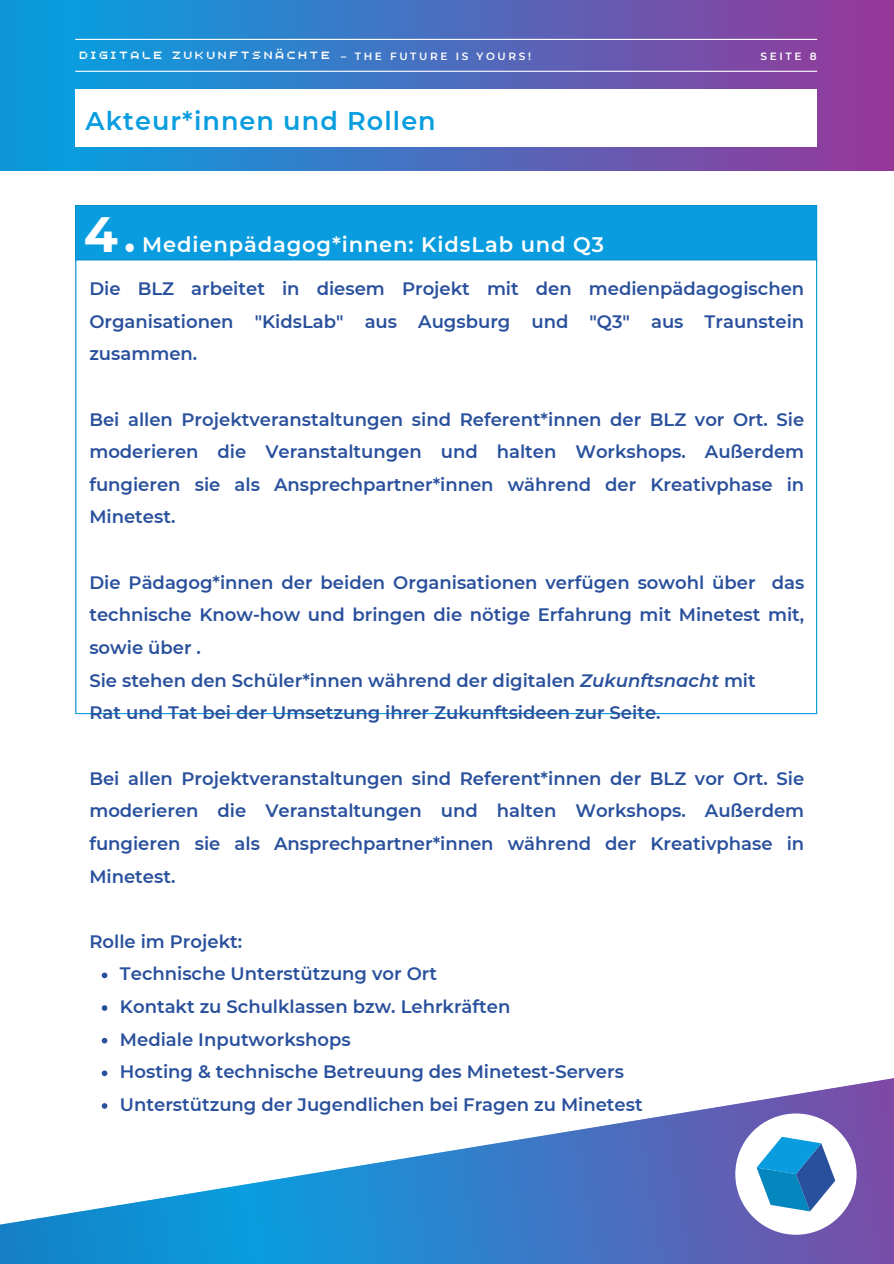
<style>
.page{position:relative;width:894px;height:1264px;background:#fff}
.page>*{position:absolute;margin:0;border:0;box-sizing:border-box;transform-origin:0 0}
.t1{font:700 49.5px "Montserrat";color:#fff}
.t2{font:600 25.5px "Montserrat";letter-spacing:.045em;color:#099ddf}
.t3{font:600 21px "Montserrat";letter-spacing:.045em;color:#fff}
.t4{font:600 18px/32.7px "Montserrat";color:#29509c;text-align:justify}
.t5{font:600 10.5px "Montserrat";letter-spacing:.25em;color:#fff}
.t6{font:10.5px "Arcade Gamer";letter-spacing:.25em;color:#fff}
.s1{font-weight:700}
.s2{font-weight:600}
.s3{font-style:italic}
</style>
<div class="page">
<svg style="left:0;top:0;width:893px;height:170px;background:#4c6dbe"></svg>
<div style="left:75px;top:89px;width:741px;height:58px;background:#fff"></div>
<hr style="left:75px;top:71px;width:742px;height:1px;background:#fff">
<hr style="left:75px;top:39px;width:742px;height:1px;background:#fff">
<div style="left:76px;top:206px;width:740px;height:54px;background:#099ddf"></div>
<hr style="left:75px;top:206px;width:1px;height:507px;background:#099ddf">
<hr style="left:815px;top:206px;width:2px;height:507px;background:#099ddf">
<hr style="left:75px;top:205px;width:742px;height:1px;background:#099ddf">
<hr style="left:75px;top:713px;width:742px;height:1px;background:#099ddf">
<svg style="left:102px;top:972px;width:5px;height:6px"></svg>
<svg style="left:0;top:1005px;width:893px;height:258px"></svg>
<svg style="left:735px;top:1113px;width:121px;height:121px"></svg>
<p class="t6" style="left:79px;top:50px;width:252px">DIGITALE ZUKUNFTSNÄCHTE</p>
<p class="t5" style="left:341px;top:50px;width:191px"><span class="s1">–</span> THE FUTURE IS YOURS!</p>
<p class="t5" style="left:760px;top:50px;width:57px">SEITE 8</p>
<p class="t2" style="left:86px;top:106px;width:351px">Akteur*innen und Rollen</p>
<p class="t1" style="left:84px;top:204px;width:54px">4<span class="s2">.</span></p>
<h2 class="t3" style="left:142px;top:231px;width:463px">Medienpädagog*innen: KidsLab und Q3</h2>
<p class="t4" style="left:89px;top:272px;width:716px">Die BLZ arbeitet in diesem Projekt mit den medienpädagogischen Organisationen "KidsLab" aus Augsburg und "Q3" aus Traunstein zusammen.</p>
<h6 class="t4" style="left:89px;top:403px;width:716px">Bei allen Projektveranstaltungen sind Referent*innen der BLZ vor Ort. Sie moderieren die Veranstaltungen und halten Workshops. Außerdem fungieren sie als Ansprechpartner*innen während der Kreativphase in Minetest.</h6>
<p class="t4" style="left:89px;top:566px;width:716px;text-align:left">Die Pädagog*innen der beiden Organisationen verfügen sowohl über das technische Know-how und bringen die nötige Erfahrung mit Minetest mit, sowie über .<br>Sie stehen den Schüler*innen während der digitalen <span class="s3">Zukunftsnacht</span> mit<br>Rat und Tat bei der Umsetzung ihrer Zukunftsideen zur Seite.</p>
<h3 class="t4" style="left:89px;top:761px;width:716px">Bei allen Projektveranstaltungen sind Referent*innen der BLZ vor Ort. Sie moderieren die Veranstaltungen und halten Workshops. Außerdem fungieren sie als Ansprechpartner*innen während der Kreativphase in Minetest.</h3>
<h1 class="t4" style="left:89px;top:925px;width:154px">Rolle im Projekt:</h1>
<h4 class="t4" style="left:120px;top:957px;width:318px">Technische Unterstützung vor Ort</h4>
<h4 class="t4" style="left:120px;top:990px;width:392px">Kontakt zu Schulklassen bzw. Lehrkräften</h4>
<h4 class="t4" style="left:120px;top:1022px;width:232px">Mediale Inputworkshops</h4>
<h4 class="t4" style="left:120px;top:1055px;width:505px">Hosting &amp; technische Betreuung des Minetest-Servers</h4>
<h4 class="t4" style="left:120px;top:1088px;width:524px">Unterstützung der Jugendlichen bei Fragen zu Minetest</h4>
</div>
